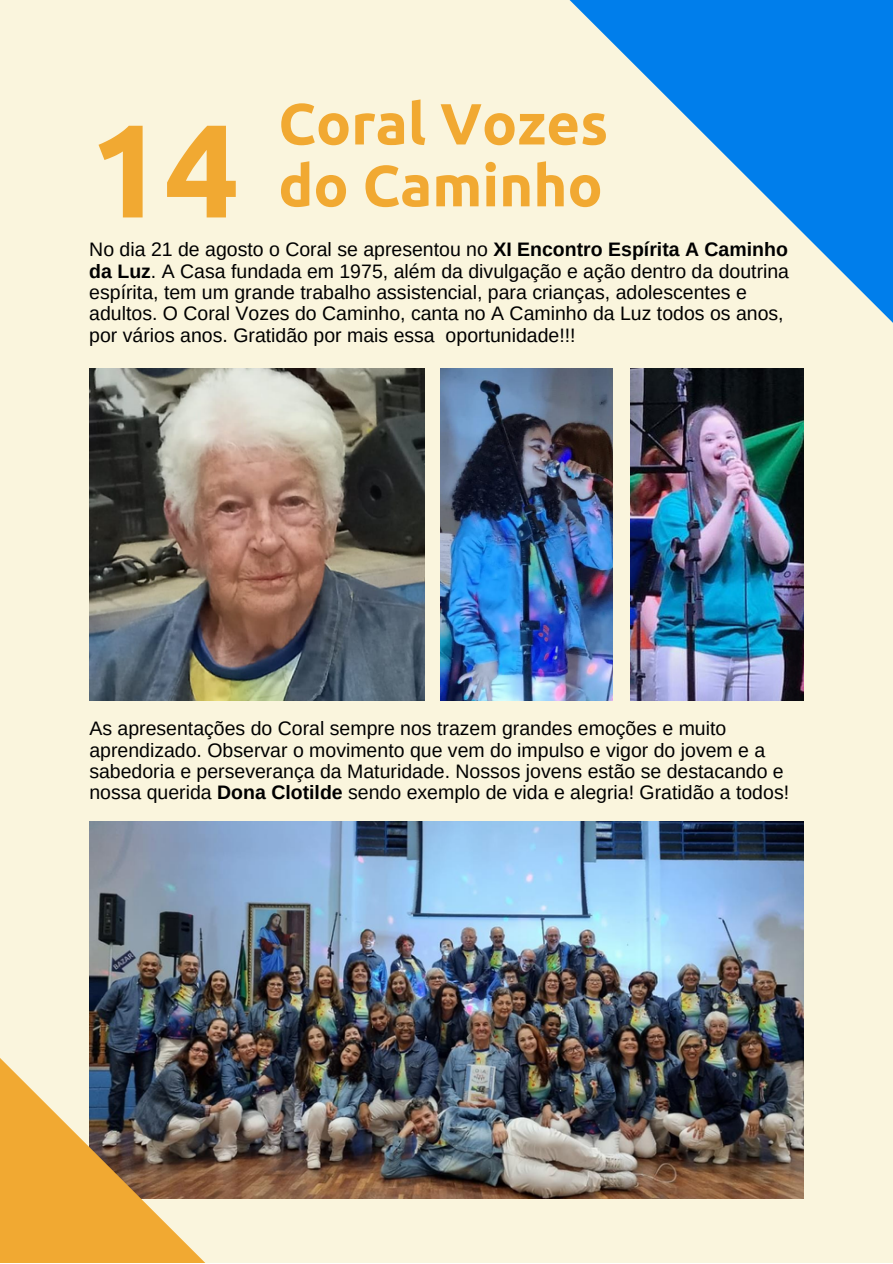
<style>
.page{position:relative;width:893px;height:1264px;background:#fff}
.page>*{position:absolute;margin:0;border:0;box-sizing:border-box;transform-origin:0 0}
.t1{font:700 132.3px "Ubuntu";color:#f1a932}
.t2{font:700 58.05px "Ubuntu";color:#f1a932}
.t3{font:19.5px/21.3px "Arimo";color:#000}
.s1{font-weight:700}
</style>
<div class="page">
<div style="left:0;top:0;width:892px;height:1262px;background:#faf5dd"></div>
<svg style="left:569px;top:0;width:323px;height:322px"></svg>
<img style="left:466px;top:821px;width:337px;height:377px">
<img style="left:0;top:821px;width:466px;height:441px">
<img style="left:89px;top:368px;width:335px;height:332px">
<img style="left:441px;top:368px;width:172px;height:332px">
<img style="left:630px;top:368px;width:173px;height:332px">
<h2 class="t2" style="left:278px;top:90px;width:331px">Coral Vozes</h2>
<h1 class="t1" style="left:89px;top:94px;width:152px">14</h1>
<h2 class="t2" style="left:278px;top:152px;width:326px">do Caminho</h2>
<p class="t3" style="left:89px;top:239px;width:701px">No dia 21 de agosto o Coral se apresentou no <span class="s1">XI Encontro Espírita A Caminho da Luz</span>. A Casa fundada em 1975, além da divulgação e ação dentro da doutrina espírita, tem um grande trabalho assistencial, para crianças, adolescentes e adultos. O Coral Vozes do Caminho, canta no A Caminho da Luz todos os anos, por vários anos. Gratidão por mais essa oportunidade!!!</p>
<p class="t3" style="left:89px;top:717px;width:701px">As apresentações do Coral sempre nos trazem grandes emoções e muito aprendizado. Observar o movimento que vem do impulso e vigor do jovem e a sabedoria e perseverança da Maturidade. Nossos jovens estão se destacando e nossa querida <span class="s1">Dona Clotilde</span> sendo exemplo de vida e alegria! Gratidão a todos!</p>
</div>
